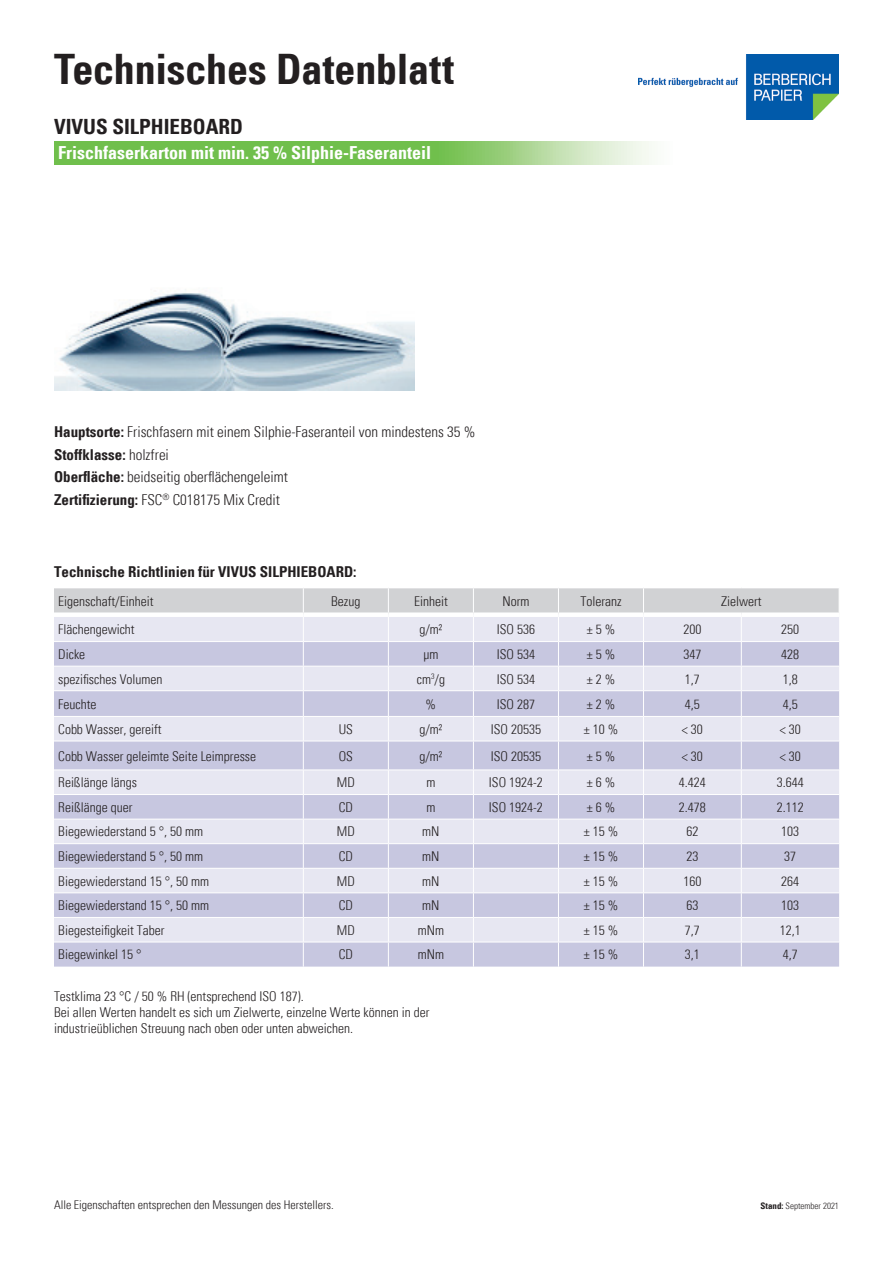
<style>
.page{position:relative;width:893px;height:1263px;background:#fff}
.page>*{position:absolute;margin:0;border:0;box-sizing:border-box;transform-origin:0 0}
.t1{font:700 condensed 42px "Univers";letter-spacing:-.005em;color:#231f20}
.t2{font:700 condensed 21px "Univers";color:#231f20}
.t3{font:700 condensed 18px "Univers";color:#fff}
.t4{font:300 condensed 15px/22.5px "Univers";color:#231f20}
.t5{font:700 condensed 15px "Univers";color:#231f20}
.t6{font:300 condensed 13.5px/16.2px "Univers";color:#231f20}
.t7{font:300 condensed 12px "Univers";color:#231f20}
.t8{font:300 condensed 9px "Univers";color:#231f20}
.s1{font-weight:700}
</style>
<div class="page">
<svg style="left:54px;top:588px;width:785px;height:378px;background:#d8d8e8"></svg>
<div style="left:54px;top:612px;width:249px;height:5px;background:#fff"></div>
<div style="left:303px;top:612px;width:85px;height:5px;background:#fff"></div>
<div style="left:388px;top:612px;width:85px;height:5px;background:#fff"></div>
<div style="left:473px;top:612px;width:85px;height:5px;background:#fff"></div>
<div style="left:558px;top:612px;width:85px;height:5px;background:#fff"></div>
<div style="left:643px;top:612px;width:98px;height:5px;background:#fff"></div>
<div style="left:741px;top:612px;width:98px;height:5px;background:#fff"></div>
<svg style="left:54px;top:141px;width:598px;height:24px;background:#89c96a"></svg>
<img style="left:638px;top:54px;width:201px;height:65px">
<img style="left:54px;top:292px;width:360px;height:98px">
<h1 class="t1" style="left:54px;top:51px;width:402px">Technisches Datenblatt</h1>
<h2 class="t2" style="left:54px;top:118px;width:191px">VIVUS SILPHIEBOARD</h2>
<h3 class="t3" style="left:58px;top:145px;width:374px">Frischfaserkarton mit min. 35 % Silphie-Faseranteil</h3>
<p class="t4" style="left:54px;top:422px;width:423px"><span class="s1">Hauptsorte:</span> Frischfasern mit einem Silphie-Faseranteil von mindestens 35 % <span class="s1">Stoffklasse:</span> holzfrei<br><span class="s1">Oberfläche:</span> beidseitig oberflächengeleimt<br><span class="s1">Zertifizierung:</span> FSC<sup>®</sup> C018175 Mix Credit</p>
<p class="t5" style="left:54px;top:565px;width:304px">Technische Richtlinien für VIVUS SILPHIEBOARD:</p>
<p class="t6" style="left:58px;top:594px;width:97px">Eigenschaft/Einheit</p>
<p class="t6" style="left:331px;top:594px;width:31px">Bezug</p>
<p class="t6" style="left:414px;top:594px;width:35px">Einheit</p>
<p class="t6" style="left:502px;top:594px;width:28px">Norm</p>
<p class="t6" style="left:580px;top:594px;width:43px">Toleranz</p>
<p class="t6" style="left:721px;top:594px;width:42px">Zielwert</p>
<p class="t6" style="left:58px;top:622px;width:78px">Flächengewicht</p>
<p class="t6" style="left:419px;top:622px;width:25px">g/m²</p>
<p class="t6" style="left:497px;top:622px;width:40px">ISO 536</p>
<p class="t6" style="left:587px;top:622px;width:30px">± 5 %</p>
<p class="t6" style="left:683px;top:622px;width:19px">200</p>
<p class="t6" style="left:781px;top:622px;width:19px">250</p>
<p class="t6" style="left:58px;top:647px;width:29px">Dicke</p>
<p class="t6" style="left:423px;top:647px;width:16px">µm</p>
<p class="t6" style="left:497px;top:647px;width:40px">ISO 534</p>
<p class="t6" style="left:587px;top:647px;width:30px">± 5 %</p>
<p class="t6" style="left:683px;top:647px;width:19px">347</p>
<p class="t6" style="left:781px;top:647px;width:19px">428</p>
<p class="t6" style="left:58px;top:672px;width:106px">spezifisches Volumen</p>
<p class="t6" style="left:417px;top:672px;width:30px">cm<sup>3</sup>/g</p>
<p class="t6" style="left:497px;top:672px;width:40px">ISO 534</p>
<p class="t6" style="left:587px;top:672px;width:30px">± 2 %</p>
<p class="t6" style="left:685px;top:672px;width:16px">1,7</p>
<p class="t6" style="left:783px;top:672px;width:16px">1,8</p>
<p class="t6" style="left:58px;top:697px;width:40px">Feuchte</p>
<p class="t6" style="left:426px;top:697px;width:12px">%</p>
<p class="t6" style="left:497px;top:697px;width:40px">ISO 287</p>
<p class="t6" style="left:587px;top:697px;width:30px">± 2 %</p>
<p class="t6" style="left:685px;top:697px;width:16px">4,5</p>
<p class="t6" style="left:783px;top:697px;width:16px">4,5</p>
<p class="t6" style="left:58px;top:722px;width:105px">Cobb Wasser, gereift</p>
<p class="t6" style="left:339px;top:722px;width:16px">US</p>
<p class="t6" style="left:419px;top:722px;width:25px">g/m²</p>
<p class="t6" style="left:491px;top:722px;width:52px">ISO 20535</p>
<p class="t6" style="left:584px;top:722px;width:36px">± 10 %</p>
<p class="t6" style="left:682px;top:722px;width:22px">&lt; 30</p>
<p class="t6" style="left:780px;top:722px;width:22px">&lt; 30</p>
<p class="t6" style="left:58px;top:749px;width:199px">Cobb Wasser geleimte Seite Leimpresse</p>
<p class="t6" style="left:339px;top:749px;width:16px">OS</p>
<p class="t6" style="left:419px;top:749px;width:25px">g/m²</p>
<p class="t6" style="left:491px;top:749px;width:52px">ISO 20535</p>
<p class="t6" style="left:587px;top:749px;width:30px">± 5 %</p>
<p class="t6" style="left:682px;top:749px;width:22px">&lt; 30</p>
<p class="t6" style="left:780px;top:749px;width:22px">&lt; 30</p>
<p class="t6" style="left:58px;top:775px;width:80px">Reißlänge längs</p>
<p class="t6" style="left:337px;top:775px;width:20px">MD</p>
<p class="t6" style="left:426px;top:775px;width:11px">m</p>
<p class="t6" style="left:489px;top:775px;width:55px">ISO 1924-2</p>
<p class="t6" style="left:587px;top:775px;width:30px">± 6 %</p>
<p class="t6" style="left:679px;top:775px;width:28px">4.424</p>
<p class="t6" style="left:777px;top:775px;width:28px">3.644</p>
<p class="t6" style="left:58px;top:800px;width:76px">Reißlänge quer</p>
<p class="t6" style="left:339px;top:800px;width:16px">CD</p>
<p class="t6" style="left:426px;top:800px;width:11px">m</p>
<p class="t6" style="left:489px;top:800px;width:55px">ISO 1924-2</p>
<p class="t6" style="left:587px;top:800px;width:30px">± 6 %</p>
<p class="t6" style="left:679px;top:800px;width:28px">2.478</p>
<p class="t6" style="left:777px;top:800px;width:28px">2.112</p>
<p class="t6" style="left:58px;top:825px;width:146px">Biegewiederstand 5 °, 50 mm</p>
<p class="t6" style="left:337px;top:825px;width:20px">MD</p>
<p class="t6" style="left:422px;top:825px;width:19px">mN</p>
<p class="t6" style="left:584px;top:825px;width:36px">± 15 %</p>
<p class="t6" style="left:686px;top:825px;width:13px">62</p>
<p class="t6" style="left:781px;top:825px;width:19px">103</p>
<p class="t6" style="left:58px;top:849px;width:146px">Biegewiederstand 5 °, 50 mm</p>
<p class="t6" style="left:339px;top:849px;width:16px">CD</p>
<p class="t6" style="left:422px;top:849px;width:19px">mN</p>
<p class="t6" style="left:584px;top:849px;width:36px">± 15 %</p>
<p class="t6" style="left:686px;top:849px;width:13px">23</p>
<p class="t6" style="left:784px;top:849px;width:13px">37</p>
<p class="t6" style="left:58px;top:874px;width:152px">Biegewiederstand 15 °, 50 mm</p>
<p class="t6" style="left:337px;top:874px;width:20px">MD</p>
<p class="t6" style="left:422px;top:874px;width:19px">mN</p>
<p class="t6" style="left:584px;top:874px;width:36px">± 15 %</p>
<p class="t6" style="left:683px;top:874px;width:19px">160</p>
<p class="t6" style="left:781px;top:874px;width:19px">264</p>
<p class="t6" style="left:58px;top:898px;width:152px">Biegewiederstand 15 °, 50 mm</p>
<p class="t6" style="left:339px;top:898px;width:16px">CD</p>
<p class="t6" style="left:422px;top:898px;width:19px">mN</p>
<p class="t6" style="left:584px;top:898px;width:36px">± 15 %</p>
<p class="t6" style="left:686px;top:898px;width:13px">63</p>
<p class="t6" style="left:781px;top:898px;width:19px">103</p>
<p class="t6" style="left:58px;top:923px;width:108px">Biegesteifigkeit Taber</p>
<p class="t6" style="left:337px;top:923px;width:20px">MD</p>
<p class="t6" style="left:418px;top:923px;width:28px">mNm</p>
<p class="t6" style="left:584px;top:923px;width:36px">± 15 %</p>
<p class="t6" style="left:685px;top:923px;width:16px">7,7</p>
<p class="t6" style="left:780px;top:923px;width:22px">12,1</p>
<p class="t6" style="left:58px;top:947px;width:85px">Biegewinkel 15 °</p>
<p class="t6" style="left:339px;top:947px;width:16px">CD</p>
<p class="t6" style="left:418px;top:947px;width:28px">mNm</p>
<p class="t6" style="left:584px;top:947px;width:36px">± 15 %</p>
<p class="t6" style="left:685px;top:947px;width:16px">3,1</p>
<p class="t6" style="left:783px;top:947px;width:16px">4,7</p>
<p class="t6" style="left:54px;top:989px;width:377px">Testklima 23 °C / 50 % RH (entsprechend ISO 187).<br>Bei allen Werten handelt es sich um Zielwerte, einzelne Werte können in der industrieüblichen Streuung nach oben oder unten abweichen.</p>
<p class="t7" style="left:54px;top:1200px;width:281px">Alle Eigenschaften entsprechen den Messungen des Herstellers.</p>
<p class="t8" style="left:760px;top:1202px;width:80px"><span class="s1">Stand:</span> September 2021</p>
</div>
